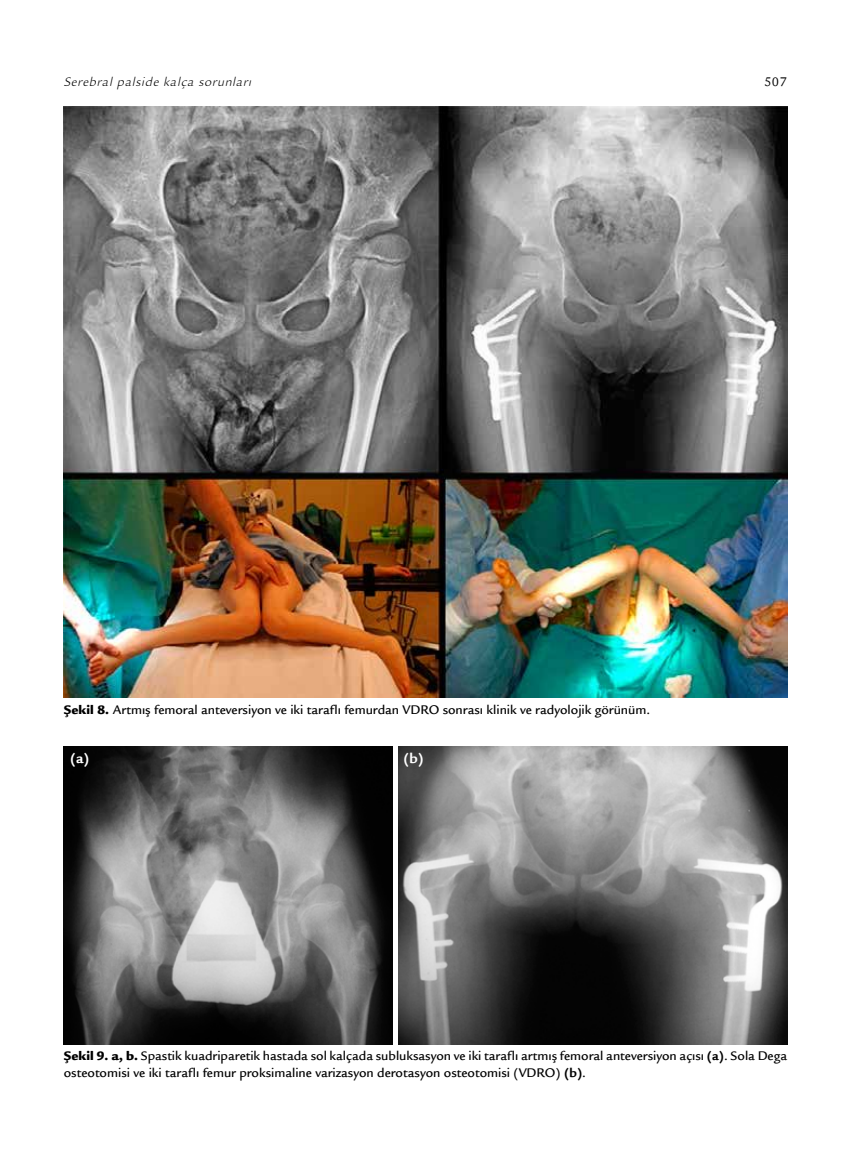
<style>
.page{position:relative;width:851px;height:1149px;background:#fff}
.page>*{position:absolute;margin:0;border:0;box-sizing:border-box;transform-origin:0 0}
.t1{font:700 15px "Legacy Sans Std";color:#fff}
.t2{font:500 13.5px/16.2px "Legacy Sans Std";color:#000}
.t3{font:italic 13.5px "ITC Legacy Sans Std";letter-spacing:.05em;color:#000}
.t4{font:13.5px "Legacy Sans Std";color:#000}
.s1{font-weight:900}
.s2{font-weight:700}
</style>
<div class="page">
<img style="left:64px;top:106px;width:723px;height:591px">
<img style="left:64px;top:746px;width:328px;height:298px">
<img style="left:398px;top:746px;width:389px;height:298px">
<p class="t3" style="left:64px;top:74px;width:189px">Serebral palside kalça sorunları</p>
<p class="t4" style="left:764px;top:74px;width:25px">507</p>
<p class="t2" style="left:64px;top:701px;width:588px"><span class="s1">Şekil 8.</span> Artmış femoral anteversiyon ve iki taraflı femurdan VDRO sonrası klinik ve radyolojik görünüm.</p>
<p class="t1" style="left:70px;top:749px;width:21px">(a)</p>
<p class="t1" style="left:403px;top:749px;width:22px">(b)</p>
<p class="t2" style="left:64px;top:1047px;width:724px"><span class="s1">Şekil 9. a, b.</span> Spastik kuadriparetik hastada sol kalçada subluksasyon ve iki taraflı artmış femoral anteversiyon açısı <span class="s2">(a)</span>. Sola Dega osteotomisi ve iki taraflı femur proksimaline varizasyon derotasyon osteotomisi (VDRO) <span class="s2">(b)</span>.</p>
</div>
